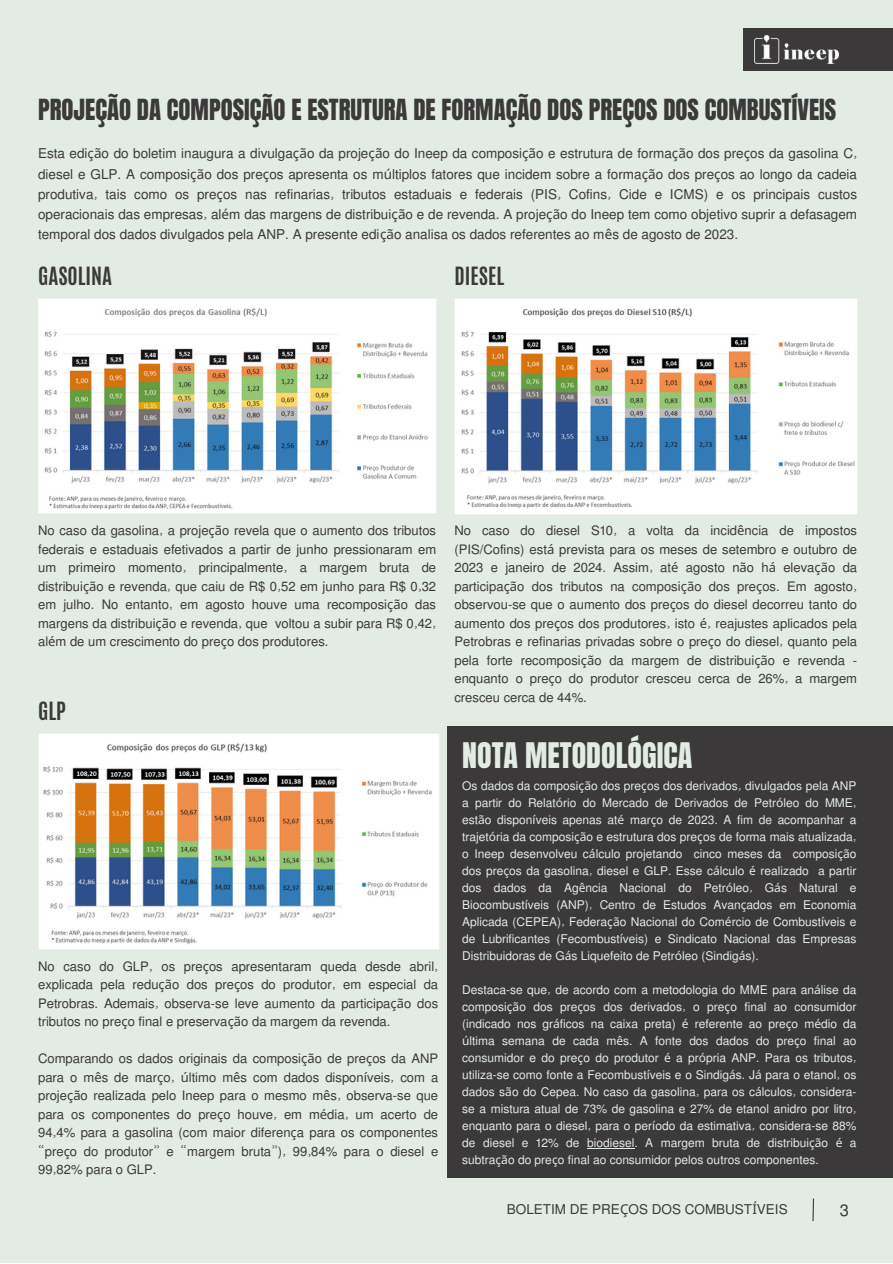
<style>
.page{position:relative;width:893px;height:1264px;background:#fff}
.page>*{position:absolute;margin:0;border:0;box-sizing:border-box;transform-origin:0 0}
.t1{font:30px "Anton";color:#e3ebe5}
.t2{font:24.75px "Anton";color:#3b3939}
.t3{font:700 21px "Antonio";color:#3b3939}
.t4{font:16.5px "Mukti";color:#3b3939}
.t5{font:13.5px/20.2px "Mukti";color:#3b3939;text-align:justify}
.t6{font:13.05px/18.5px "Mukti";color:#3b3939;text-align:justify}
.t7{font:12px/17px "Mukti";color:#e3ebe5;text-align:justify}
.s1{font-family:"Noto Sans"}
</style>
<div class="page">
<div style="left:0;top:0;width:892px;height:1262px;background:#e3ebe5"></div>
<svg style="left:812px;top:1198px;width:2px;height:24px"></svg>
<div style="left:743px;top:28px;width:149px;height:42px;background:#3b3939"></div>
<img style="left:754px;top:35px;width:84px;height:28px">
<img style="left:38px;top:299px;width:398px;height:215px">
<img style="left:454px;top:299px;width:403px;height:216px">
<img style="left:38px;top:733px;width:401px;height:216px">
<div style="left:447px;top:726px;width:445px;height:451px;background:#3b3939"></div>
<hr style="left:587px;top:1148px;width:47px;height:1px;background:#e3ebe5">
<p class="t2" style="left:38px;top:91px;width:799px">PROJEÇÃO DA COMPOSIÇÃO E ESTRUTURA DE FORMAÇÃO DOS PREÇOS DOS COMBUSTÍVEIS</p>
<p class="t5" style="left:38px;top:143px;width:820px">Esta edi<span class="s1">çã</span>o do boletim inaugura a divulga<span class="s1">çã</span>o da proje<span class="s1">çã</span>o do Ineep da composi<span class="s1">çã</span>o e estrutura de forma<span class="s1">çã</span>o dos pre<span class="s1">ç</span>os da gasolina C, diesel e GLP. A composi<span class="s1">çã</span>o dos pre<span class="s1">ç</span>os apresenta os m<span class="s1">ú</span>ltiplos fatores que incidem sobre a forma<span class="s1">çã</span>o dos pre<span class="s1">ç</span>os ao longo da cadeia produtiva, tais como os pre<span class="s1">ç</span>os nas refinarias, tributos estaduais e federais (PIS, Cofins, Cide e ICMS) e os principais custos operacionais das empresas, al<span class="s1">é</span>m das margens de distribui<span class="s1">çã</span>o e de revenda. A proje<span class="s1">çã</span>o do Ineep tem como objetivo suprir a defasagem temporal dos dados divulgados pela ANP. A presente edi<span class="s1">çã</span>o analisa os dados referentes ao m<span class="s1">ê</span>s de agosto de 2023.</p>
<p class="t3" style="left:38px;top:261px;width:76px">GASOLINA</p>
<p class="t3" style="left:454px;top:261px;width:51px">DIESEL</p>
<p class="t6" style="left:38px;top:521px;width:399px">No caso da gasolina, a proje<span class="s1">çã</span>o revela que o aumento dos tributos federais e estaduais efetivados a partir de junho pressionaram em um primeiro momento, principalmente, a margem bruta de distribui<span class="s1">çã</span>o e revenda, que caiu de R$ 0,52 em junho para R$ 0,32 em julho. No entanto, em agosto houve uma recomposi<span class="s1">çã</span>o das margens da distribui<span class="s1">çã</span>o e revenda, que voltou a subir para R$ 0,42, al<span class="s1">é</span>m de um crescimento do pre<span class="s1">ç</span>o dos produtores.</p>
<p class="t3" style="left:38px;top:695px;width:29px">GLP</p>
<p class="t6" style="left:38px;top:956px;width:401px">No caso do GLP, os pre<span class="s1">ç</span>os apresentaram queda desde abril, explicada pela redu<span class="s1">çã</span>o dos pre<span class="s1">ç</span>os do produtor, em especial da Petrobras. Ademais, observa-se leve aumento da participa<span class="s1">çã</span>o dos tributos no pre<span class="s1">ç</span>o final e preserva<span class="s1">çã</span>o da margem da revenda.</p>
<p class="t6" style="left:38px;top:1048px;width:401px">Comparando os dados originais da composi<span class="s1">çã</span>o de pre<span class="s1">ç</span>os da ANP para o m<span class="s1">ê</span>s de mar<span class="s1">ç</span>o, <span class="s1">ú</span>ltimo m<span class="s1">ê</span>s com dados dispon<span class="s1">í</span>veis, com a proje<span class="s1">çã</span>o realizada pelo Ineep para o mesmo m<span class="s1">ê</span>s, observa-se que para os componentes do pre<span class="s1">ç</span>o houve, em m<span class="s1">é</span>dia, um acerto de 94,4% para a gasolina (com maior diferen<span class="s1">ç</span>a para os componentes “pre<span class="s1">ç</span>o do produtor” e “margem bruta”), 99,84% para o diesel e 99,82% para o GLP.</p>
<p class="t6" style="left:454px;top:521px;width:404px">No caso do diesel S10, a volta da incid<span class="s1">ê</span>ncia de impostos (PIS/Cofins) est<span class="s1">á</span> prevista para os meses de setembro e outubro de 2023 e janeiro de 2024. Assim, at<span class="s1">é</span> agosto n<span class="s1">ã</span>o h<span class="s1">á</span> eleva<span class="s1">çã</span>o da participa<span class="s1">çã</span>o dos tributos na composi<span class="s1">çã</span>o dos pre<span class="s1">ç</span>os. Em agosto, observou-se que o aumento dos pre<span class="s1">ç</span>os do diesel decorreu tanto do aumento dos pre<span class="s1">ç</span>os dos produtores, isto <span class="s1">é</span>, reajustes aplicados pela Petrobras e refinarias privadas sobre o pre<span class="s1">ç</span>o do diesel, quanto pela pela forte recomposi<span class="s1">çã</span>o da margem de distribui<span class="s1">çã</span>o e revenda - enquanto o pre<span class="s1">ç</span>o do produtor cresceu cerca de 26%, a margem cresceu cerca de 44%.</p>
<p class="t1" style="left:462px;top:733px;width:231px">NOTA METODOLÓGICA</p>
<p class="t7" style="left:462px;top:777px;width:396px">Os dados da composi<span class="s1">çã</span>o dos pre<span class="s1">ç</span>os dos derivados, divulgados pela ANP a partir do Relat<span class="s1">ó</span>rio do Mercado de Derivados de Petr<span class="s1">ó</span>leo do MME, est<span class="s1">ã</span>o dispon<span class="s1">í</span>veis apenas at<span class="s1">é</span> mar<span class="s1">ç</span>o de 2023. A fim de acompanhar a trajet<span class="s1">ó</span>ria da composi<span class="s1">çã</span>o e estrutura dos pre<span class="s1">ç</span>os de forma mais atualizada, o Ineep desenvolveu c<span class="s1">á</span>lculo projetando cinco meses da composi<span class="s1">çã</span>o dos pre<span class="s1">ç</span>os da gasolina, diesel e GLP. Esse c<span class="s1">á</span>lculo <span class="s1">é</span> realizado a partir dos dados da Ag<span class="s1">ê</span>ncia Nacional do Petr<span class="s1">ó</span>leo, G<span class="s1">á</span>s Natural e Biocombust<span class="s1">í</span>veis (ANP), Centro de Estudos Avan<span class="s1">ç</span>ados em Economia Aplicada (CEPEA), Federa<span class="s1">çã</span>o Nacional do Com<span class="s1">é</span>rcio de Combust<span class="s1">í</span>veis e de Lubrificantes (Fecombust<span class="s1">í</span>veis) e Sindicato Nacional das Empresas Distribuidoras de G<span class="s1">á</span>s Liquefeito de Petr<span class="s1">ó</span>leo (Sindig<span class="s1">á</span>s).</p>
<p class="t7" style="left:462px;top:981px;width:396px">Destaca-se que, de acordo com a metodologia do MME para an<span class="s1">á</span>lise da composi<span class="s1">çã</span>o dos pre<span class="s1">ç</span>os dos derivados, o pre<span class="s1">ç</span>o final ao consumidor (indicado nos gr<span class="s1">á</span>ficos na caixa preta) <span class="s1">é</span> referente ao pre<span class="s1">ç</span>o m<span class="s1">é</span>dio da <span class="s1">ú</span>ltima semana de cada m<span class="s1">ê</span>s. A fonte dos dados do pre<span class="s1">ç</span>o final ao consumidor e do pre<span class="s1">ç</span>o do produtor <span class="s1">é</span> a pr<span class="s1">ó</span>pria ANP. Para os tributos, utiliza-se como fonte a Fecombust<span class="s1">í</span>veis e o Sindig<span class="s1">á</span>s. J<span class="s1">á</span> para o etanol, os dados s<span class="s1">ã</span>o do Cepea. No caso da gasolina, para os c<span class="s1">á</span>lculos, considera&shy;se a mistura atual de 73% de gasolina e 27% de etanol anidro por litro, enquanto para o diesel, para o per<span class="s1">í</span>odo da estimativa, considera-se 88% de diesel e 12% de biodiesel. A margem bruta de distribui<span class="s1">çã</span>o <span class="s1">é</span> a subtra<span class="s1">çã</span>o do pre<span class="s1">ç</span>o final ao consumidor pelos outros componentes.</p>
<p class="t5" style="left:507px;top:1198px;width:282px">BOLETIM DE PRE<span class="s1">Ç</span>OS DOS COMBUST<span class="s1">Í</span>VEIS</p>
<p class="t4" style="left:839px;top:1198px;width:11px">3</p>
</div>
